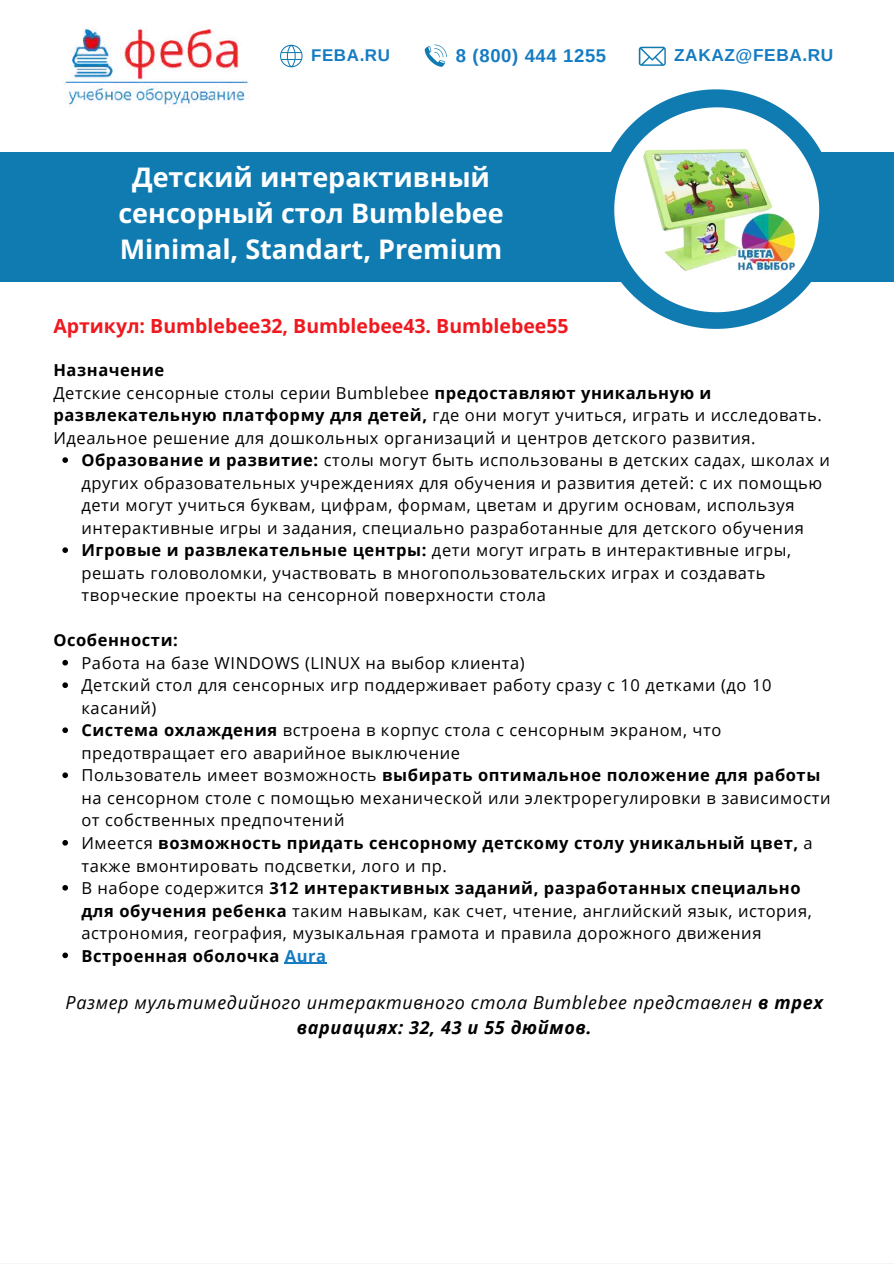
<style>
.page{position:relative;width:894px;height:1264px;background:#fff}
.page>*{position:absolute;margin:0;border:0;box-sizing:border-box;transform-origin:0 0}
.t1{font:700 27px/36px "Open Sans";color:#fff;text-align:center}
.t2{font:700 19.5px "Open Sans";color:#ef191f}
.t3{font:700 18.45px "Arimo";letter-spacing:.035em;color:#157bc2}
.t4{font:italic 18px/24.8px "Open Sans";letter-spacing:.035em;color:#000;text-align:center}
.t5{font:700 17.25px "Arimo";letter-spacing:.035em;color:#157bc2}
.t6{font:700 16.95px "Arimo";letter-spacing:.035em;color:#157bc2}
.t7{font:16.5px/22.5px "Open Sans";letter-spacing:.035em;color:#000}
.t8{font:700 16.5px "Open Sans";letter-spacing:.035em;color:#000}
.s1{font-weight:700}
.s2{font-weight:700;color:#157bc2}
</style>
<div class="page">
<img style="left:63px;top:27px;width:186px;height:80px">
<svg style="left:638px;top:47px;width:27px;height:19px"></svg>
<svg style="left:424px;top:45px;width:22px;height:22px"></svg>
<svg style="left:280px;top:45px;width:22px;height:22px"></svg>
<div style="left:0;top:152px;width:893px;height:130px;background:#107bb1"></div>
<svg style="left:610px;top:89px;width:212px;height:240px"></svg>
<svg style="left:614px;top:107px;width:205px;height:205px"></svg>
<svg style="left:62px;top:457px;width:6px;height:6px"></svg>
<svg style="left:62px;top:547px;width:6px;height:6px"></svg>
<svg style="left:62px;top:660px;width:6px;height:5px"></svg>
<svg style="left:62px;top:682px;width:6px;height:6px"></svg>
<svg style="left:62px;top:727px;width:6px;height:6px"></svg>
<svg style="left:62px;top:772px;width:6px;height:6px"></svg>
<svg style="left:62px;top:840px;width:6px;height:5px"></svg>
<svg style="left:62px;top:885px;width:6px;height:5px"></svg>
<svg style="left:62px;top:952px;width:6px;height:6px"></svg>
<hr style="left:285px;top:962px;width:42px;height:1px;background:#157bc2">
<img style="left:622px;top:134px;width:197px;height:148px">
<p class="t6" style="left:311px;top:46px;width:80px">FEBA.RU</p>
<p class="t3" style="left:456px;top:45px;width:152px">8 (800) 444 1255</p>
<p class="t5" style="left:674px;top:45px;width:161px">ZAKAZ@FEBA.RU</p>
<h1 class="t1" style="left:118px;top:158px;width:387px">Детский интерактивный сенсорный стол Bumblebee<br>Minimal, Standart, Premium</h1>
<p class="t2" style="left:53px;top:312px;width:516px">Артикул: Bumblebee32, Bumblebee43. Bumblebee55</p>
<p class="t7" style="left:53px;top:358px;width:769px"><span class="s1">Назначение<br></span>Детские сенсорные столы серии Bumblebee <span class="s1">предоставляют уникальную и развлекательную платформу для детей,</span> где они могут учиться, играть и исследовать.<br>Идеальное решение для дошкольных организаций и центров детского развития.</p>
<p class="t7" style="left:81px;top:448px;width:750px"><span class="s1">Образование и развитие:</span> столы могут быть использованы в детских садах, школах и других образовательных учреждениях для обучения и развития детей: с их помощью дети могут учиться буквам, цифрам, формам, цветам и другим основам, используя интерактивные игры и задания, специально разработанные для детского обучения <span class="s1">Игровые и развлекательные центры:</span> дети могут играть в интерактивные игры, решать головоломки, участвовать в многопользовательских играх и создавать творческие проекты на сенсорной поверхности стола</p>
<p class="t8" style="left:53px;top:628px;width:126px">Особенности:</p>
<p class="t7" style="left:81px;top:651px;width:750px">Работа на базе WINDOWS (LINUX на выбор клиента)<br>Детский стол для сенсорных игр поддерживает работу сразу с 10 детками (до 10 касаний)<br><span class="s1">Система охлаждения</span> встроена в корпус стола с сенсорным экраном, что предотвращает его аварийное выключение<br>Пользователь имеет возможность <span class="s1">выбирать оптимальное положение для работы </span>на сенсорном столе с помощью механической или электрорегулировки в зависимости от собственных предпочтений<br>Имеется <span class="s1">возможность придать сенсорному детскому столу уникальный цвет,</span> а также вмонтировать подсветки, лого и пр.<br>В наборе содержится <span class="s1">312 интерактивных заданий, разработанных специально для обучения ребенка</span> таким навыкам, как счет, чтение, английский язык, история, астрономия, география, музыкальная грамота и правила дорожного движения <span class="s1">Встроенная оболочка</span> <span class="s2">Aura</span></p>
<p class="t4" style="left:66px;top:989px;width:758px">Размер мультимедийного интерактивного стола Bumblebee представлен <span class="s1">в трех вариациях: 32, 43 и 55 дюймов.</span></p>
</div>
